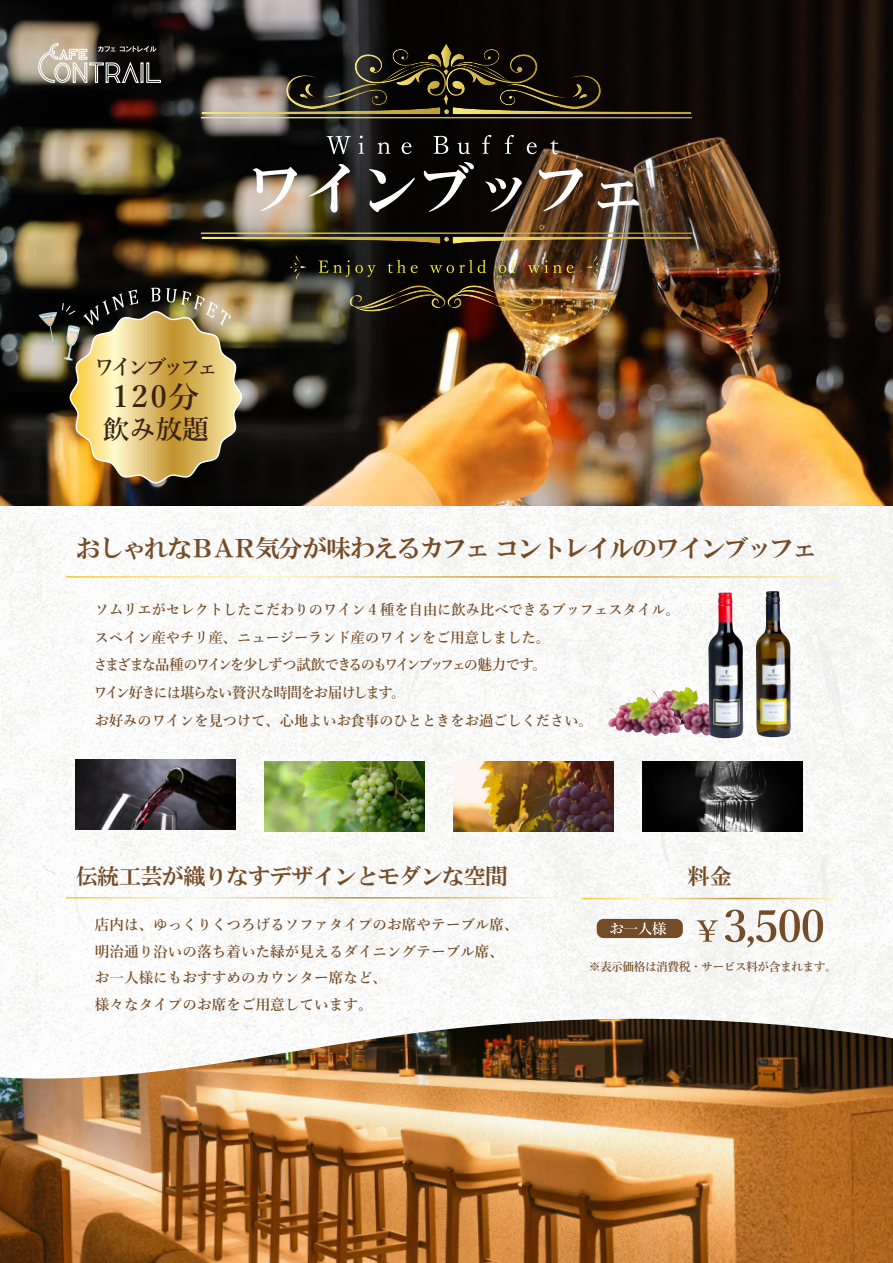
<style>
.page{position:relative;width:893px;height:1263px;background:#fff}
.page>*{position:absolute;margin:0;border:0;box-sizing:border-box;transform-origin:0 0}
.t1{font:600 30.75px "Yu Mincho";color:#3b2212}
.t2{font:600 26.55px "Yu Mincho";color:#3b2212}
.t3{font:24.75px "HGS Mincho E";letter-spacing:-.075em;color:#744c27}
.t4{font:22.05px "HGS Mincho E";letter-spacing:-.025em;color:#744c27}
.t5{font:600 21.45px "Yu Mincho";letter-spacing:-.2em;color:#3b2212}
.t6{font:600 14.85px/26.7px "Yu Mincho";color:#744c27}
.t7{font:600 14.85px/27.6px "Yu Mincho";letter-spacing:-.105em;color:#744c27;scale:.96 1}
.t8{font:600 14.85px "Yu Mincho";color:#744c27;scale:.96 1}
.t9{font:600 14.7px "Yu Mincho";color:#744c27;scale:.96 1}
.t10{font:600 11.85px "Yu Mincho";letter-spacing:-.05em;color:#744c27}
</style>
<div class="page">
<img style="left:0;top:0;width:893px;height:505px">
<svg style="left:38px;top:42px;width:123px;height:42px;background:#767168"></svg>
<img style="left:0;top:1019px;width:893px;height:244px">
<img style="left:756px;top:591px;width:35px;height:146px">
<img style="left:646px;top:687px;width:83px;height:52px">
<img style="left:708px;top:592px;width:36px;height:146px">
<img style="left:608px;top:697px;width:75px;height:40px">
<img style="left:75px;top:760px;width:160px;height:69px">
<img style="left:219px;top:128px;width:438px;height:102px">
<svg style="left:253px;top:167px;width:44px;height:44px"></svg>
<svg style="left:308px;top:171px;width:43px;height:42px"></svg>
<svg style="left:369px;top:171px;width:46px;height:41px"></svg>
<svg style="left:424px;top:171px;width:50px;height:41px"></svg>
<svg style="left:485px;top:177px;width:38px;height:35px"></svg>
<svg style="left:538px;top:168px;width:45px;height:43px"></svg>
<svg style="left:597px;top:181px;width:42px;height:27px"></svg>
<img style="left:350px;top:285px;width:193px;height:27px">
<img style="left:200px;top:232px;width:493px;height:12px">
<svg style="left:200px;top:44px;width:493px;height:75px;background:#2d281c"></svg>
<img style="left:292px;top:101px;width:284px;height:70px">
<svg style="left:326px;top:136px;width:25px;height:18px"></svg>
<svg style="left:358px;top:136px;width:6px;height:18px"></svg>
<svg style="left:377px;top:142px;width:13px;height:12px"></svg>
<svg style="left:402px;top:142px;width:9px;height:12px"></svg>
<svg style="left:433px;top:136px;width:15px;height:18px"></svg>
<svg style="left:457px;top:142px;width:13px;height:12px"></svg>
<svg style="left:482px;top:135px;width:9px;height:19px"></svg>
<svg style="left:505px;top:135px;width:9px;height:19px"></svg>
<svg style="left:527px;top:142px;width:10px;height:12px"></svg>
<svg style="left:550px;top:140px;width:8px;height:14px"></svg>
<svg style="left:585px;top:255px;width:19px;height:25px"></svg>
<svg style="left:289px;top:255px;width:19px;height:25px"></svg>
<svg style="left:319px;top:260px;width:57px;height:17px"></svg>
<svg style="left:388px;top:260px;width:30px;height:13px"></svg>
<svg style="left:430px;top:260px;width:56px;height:13px"></svg>
<svg style="left:499px;top:260px;width:18px;height:13px"></svg>
<svg style="left:528px;top:260px;width:45px;height:13px"></svg>
<img style="left:39px;top:288px;width:204px;height:196px">
<svg style="left:725px;top:909px;width:98px;height:38px"></svg>
<svg style="left:697px;top:920px;width:21px;height:22px"></svg>
<div style="left:597px;top:919px;width:86px;height:19px;background:#744c27;border-radius:7px"></div>
<svg style="left:610px;top:922px;width:56px;height:13px"></svg>
<img style="left:264px;top:762px;width:161px;height:69px">
<img style="left:453px;top:762px;width:161px;height:69px">
<img style="left:643px;top:762px;width:160px;height:69px">
<h3 class="t5" style="left:94px;top:347px;width:126px">ワインブッフェ</h3>
<h1 class="t1" style="left:113px;top:383px;width:88px">120分</h1>
<h2 class="t2" style="left:103px;top:405px;width:107px">飲み放題</h2>
<h3 class="t3" style="left:76px;top:535px;width:743px">おしゃれなＢＡＲ気分が味わえるカフェ コントレイルのワインブッフェ</h3>
<p class="t8" style="left:95px;top:596px;width:611px">ソムリエがセレクトしたこだわりのワイン４種を自由に飲み比べできるブッフェスタイル。</p>
<p class="t9" style="left:95px;top:623px;width:476px">スペイン産やチリ産、ニュージーランド産のワインをご用意しました。</p>
<p class="t7" style="left:93px;top:650px;width:474px">さまざまな品種のワインを少しずつ試飲できるのもワインブッフェの魅力です。ワイン好きには堪らない贅沢な時間をお届けします。</p>
<p class="t9" style="left:95px;top:706px;width:520px">お好みのワインを見つけて、心地よいお食事のひとときをお過ごしください。</p>
<h3 class="t4" style="left:76px;top:865px;width:433px">伝統工芸が織りなすデザインとモダンな空間</h3>
<h3 class="t4" style="left:688px;top:865px;width:46px">料金</h3>
<p class="t6" style="left:95px;top:910px;width:425px">店内は、ゆっくりくつろげるソファタイプのお席やテーブル席、明治通り沿いの落ち着いた緑が見えるダイニングテーブル席、お一人様にもおすすめのカウンター席など、<br>様々なタイプのお席をご用意しています。</p>
<p class="t10" style="left:589px;top:955px;width:250px">※表示価格は消費税・サービス料が含まれます。</p>
</div>
